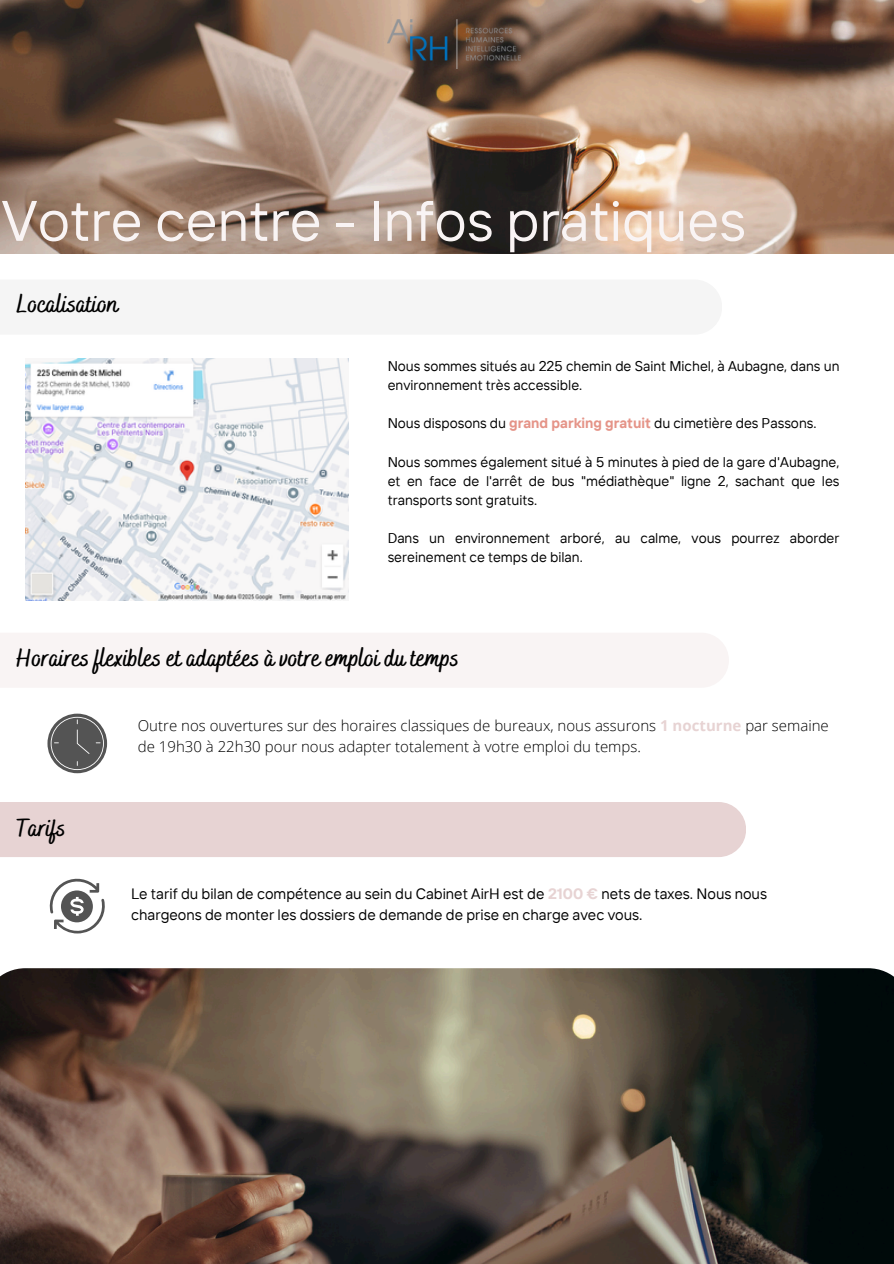
<style>
.page{position:relative;width:894px;height:1264px;background:#fff}
.page>*{position:absolute;margin:0;border:0;box-sizing:border-box;transform-origin:0 0}
.t1{font:57px "TT Interphases";color:#f9f4f4}
.t2{font:700 25.5px "Bakerie Smooth";color:#000}
.t3{font:300 15px/20.2px "Open Sans";color:#000}
.t4{font:15px/20.2px "TT Interphases";color:#000}
.t5{font:14.1px/19.2px "TT Interphases";color:#000}
.s1{font-weight:700;color:#e59488}
.s2{font-weight:700;color:#e7d3d3}
</style>
<div class="page">
<img style="left:0;top:0;width:893px;height:253px">
<img style="left:387px;top:19px;width:133px;height:50px">
<img style="left:26px;top:359px;width:322px;height:242px">
<div style="left:0;top:633px;width:728px;height:54px;background:#f9f4f4"></div>
<svg style="left:47px;top:713px;width:60px;height:60px"></svg>
<img style="left:0;top:968px;width:893px;height:295px">
<div style="left:0;top:802px;width:746px;height:55px;background:#e7d3d3"></div>
<svg style="left:49px;top:878px;width:56px;height:55px"></svg>
<p class="t1" style="left:1px;top:184px;width:745px">Votre centre - Infos pratiques</p>
<p class="t2" style="left:17px;top:288px;width:103px">Localisation</p>
<h1 class="t5" style="left:387px;top:356px;width:453px">Nous sommes situés au 225 chemin de Saint Michel, à Aubagne, dans un environnement très accessible.</h1>
<h2 class="t5" style="left:387px;top:413px;width:430px">Nous disposons du <span class="s1">grand parking gratuit</span> du cimetière des Passons.</h2>
<p class="t5" style="left:387px;top:451px;width:453px;text-align:justify">Nous sommes également situé à 5 minutes à pied de la gare d'Aubagne, et en face de l'arrêt de bus "médiathèque" ligne 2, sachant que les transports sont gratuits.</p>
<p class="t5" style="left:387px;top:528px;width:453px">Dans un environnement arboré, au calme, vous pourrez aborder sereinement ce temps de bilan.</p>
<p class="t2" style="left:17px;top:642px;width:444px">Horaires flexibles et adaptées à votre emploi du temps</p>
<h2 class="t2" style="left:17px;top:812px;width:51px">Tarifs</h2>
<p class="t3" style="left:138px;top:715px;width:692px">Outre nos ouvertures sur des horaires classiques de bureaux, nous assurons <span class="s2">1 nocturne</span> par semaine de 19h30 à 22h30 pour nous adapter totalement à votre emploi du temps.</p>
<p class="t4" style="left:131px;top:883px;width:637px">Le tarif du bilan de compétence au sein du Cabinet AirH est de <span class="s2">2100 €</span> nets de taxes. Nous nous chargeons de monter les dossiers de demande de prise en charge avec vous.</p>
</div>
